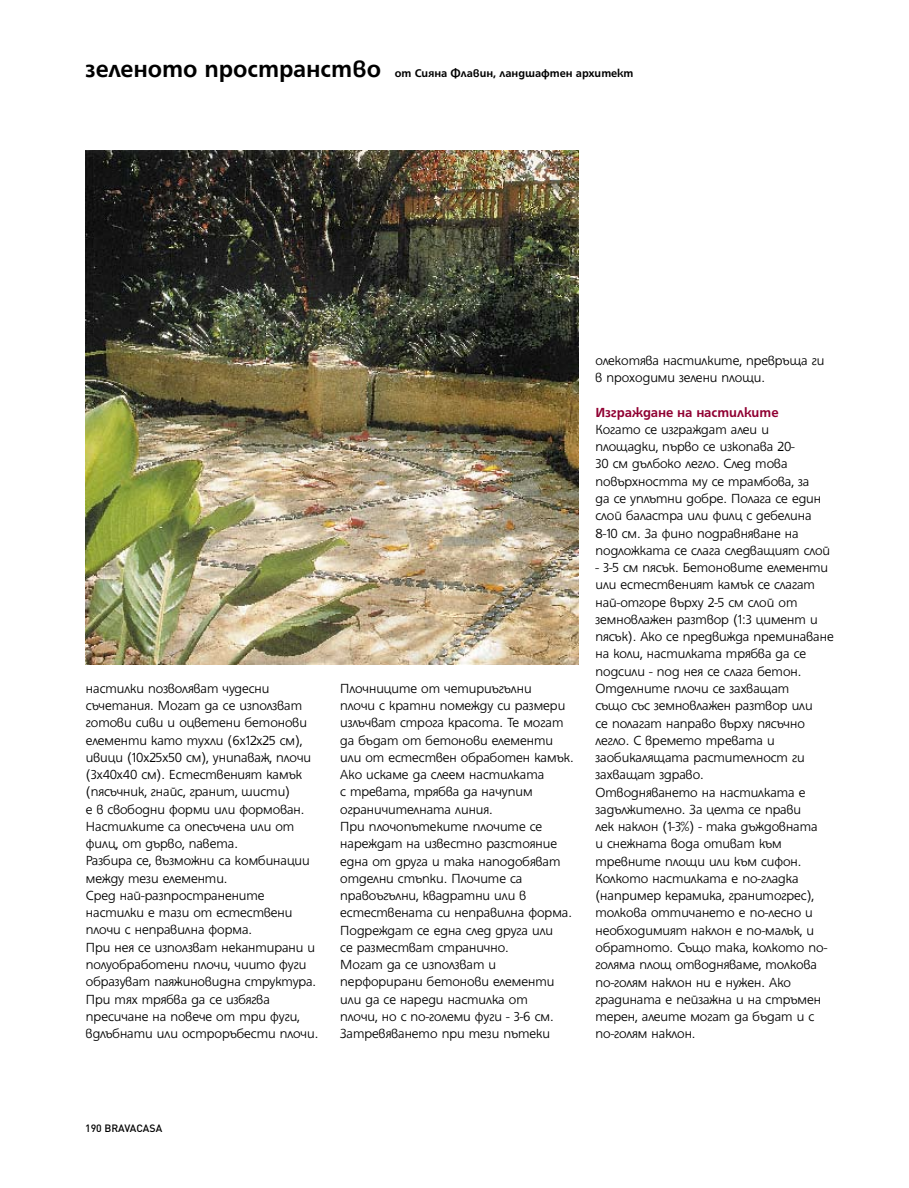
<style>
.page{position:relative;width:909px;height:1188px;background:#fff}
.page>*{position:absolute;margin:0;border:0;box-sizing:border-box;transform-origin:0 0}
.t1{font:300 14.25px/17.2px "HS Grotesk Bg";color:#000}
.t2{font:700 14.25px "HS Grotesk Bg";color:#900032}
.t3{font:700 12px "HS Grotesk Bg";color:#000}
.t4{font:500 10.5px "DIN";color:#000}
.s1{font-size:25.5px}
</style>
<div class="page">
<img style="left:85px;top:151px;width:493px;height:513px">
<p class="t3" style="left:85px;top:66px;width:549px"><span class="s1">зеленото пространство</span> от Сияна Флавин, ландшафтен архитект</p>
<p class="t1" style="left:86px;top:679px;width:234px">настилки позволяват чудесни съчетания. Могат да се използват готови сиви и оцветени бетонови елементи като тухли (6х12х25 см), ивици (10х25х50 см), унипаваж, плочи (3х40х40 см). Естественият камък (пясъчник, гнайс, гранит, шисти)<br>е в свободни форми или формован.<br>Настилките са опесъчена или от филц, от дърво, павета.<br>Разбира се, възможни са комбинации между тези елементи.<br>Сред най-разпространените настилки e тази от естествени плочи с неправилна форма.<br>При нея се използват некантирани и полуобработени плочи, чиито фуги образуват паяжиновидна структура.<br>При тях трябва да се избягва пресичане на повече от три фуги, вдлъбнати или остроръбести плочи.</p>
<p class="t1" style="left:340px;top:679px;width:235px">Плочниците от четириъгълни<br>плочи с кратни помежду си размери излъчват строга красота. Те могат да бъдат от бетонови елементи или от естествен обработен камък.<br>Ако искаме да слеем настилката<br>с тревата, трябва да начупим ограничителната линия.<br>При плочопътеките плочите се нареждат на известно разстояние една от друга и така наподобяват отделни стъпки. Плочите са правоъгълни, квадратни или в естествената си неправилна форма.<br>Подреждат се една след друга или<br>се разместват странично.<br>Могат да се използват и перфорирани бетонови елементи или да се нареди настилка от<br>плочи, но с по-големи фуги - 3-6 см.<br>Затревяването при тези пътеки</p>
<p class="t1" style="left:595px;top:351px;width:230px">олекотява настилките, превръща ги в проходими зелени площи.</p>
<p class="t2" style="left:595px;top:404px;width:185px">Изграждане на настилките</p>
<p class="t1" style="left:595px;top:420px;width:236px">Когато се изграждат алеи и площадки, първо се изкопава 20-<br>30 см дълбоко легло. След това повърхността му се трамбова, за<br>да се уплътни добре. Полага се един слой баластра или филц с дебелина<br>8-10 см. За фино подравняване на подложката се слага следващият слой</p>
<p class="t1" style="left:595px;top:558px;width:240px">- 3-5 см пясък. Бетоновите елементи или естественият камък се слагат най-отгоре върху 2-5 см слой от земновлажен разтвор (1:3 цимент и пясък). Ако се предвижда преминаване на коли, настилката трябва да се подсили - под нея се слага бетон.<br>Отделните плочи се захващат<br>също със земновлажен разтвор или<br>се полагат направо върху пясъчно легло. С времето тревата и заобикалящата растителност ги захващат здраво.<br>Отводняването на настилката е задължително. За целта се прави<br>лек наклон (1-3%) - така дъждовната<br>и снежната вода отиват към тревните площи или към сифон.<br>Колкото настилката е по-гладка (например керамика, гранитогрес), толкова оттичането е по-лесно и необходимият наклон е по-малък, и обратното. Също така, колкото по&shy;голяма площ отводняваме, толкова по-голям наклон ни е нужен. Ако градината е пейзажна и на стръмен терен, алеите могат да бъдат и с по-голям наклон.</p>
<p class="t4" style="left:85px;top:1120px;width:79px">190 BRAVACASA</p>
</div>
